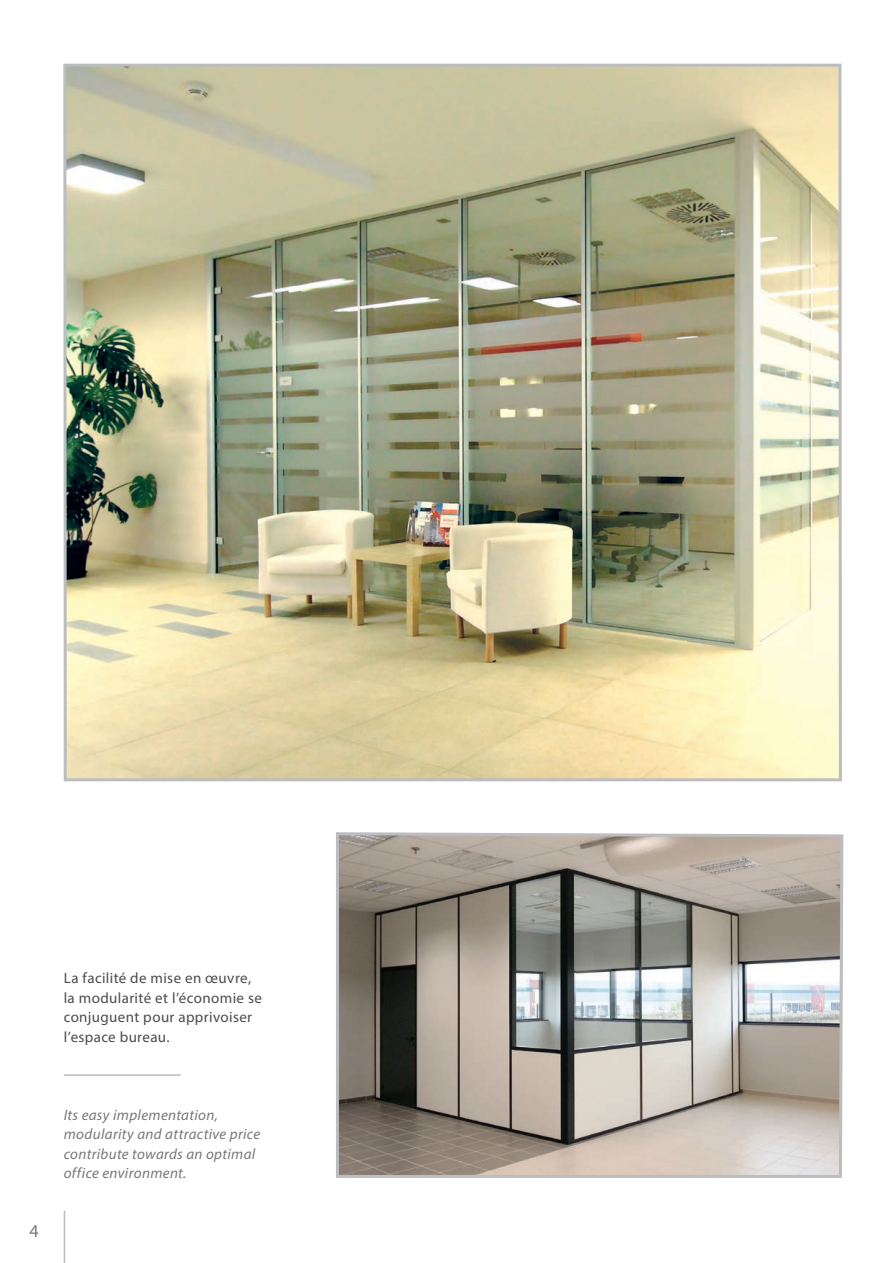
<style>
.page{position:relative;width:893px;height:1263px;background:#fff}
.page>*{position:absolute;margin:0;border:0;box-sizing:border-box;transform-origin:0 0}
.t1{font:18px "Myriad Pro";color:#76787b}
.t2{font:italic 15px/19.5px "Myriad Pro";letter-spacing:.025em;color:#76787b}
.t3{font:15px/19.5px "Myriad Pro";letter-spacing:.025em;color:#4b4c4d}
</style>
<div class="page">
<hr style="left:64px;top:1211px;width:1px;height:52px;background:#bcbdc0">
<hr style="left:64px;top:1074px;width:117px;height:2px;background:#bcbdc0">
<img style="left:67px;top:68px;width:771px;height:709px">
<div style="left:63px;top:64px;width:779px;height:717px;border:3px solid #bcbdc0"></div>
<svg style="left:336px;top:832px;width:508px;height:346px;background:#a39d95"></svg>
<p class="t1" style="left:29px;top:1220px;width:11px">4</p>
<p class="t3" style="left:64px;top:968px;width:200px">La facilité de mise en œuvre, la modularité et l’économie se conjuguent pour apprivoiser l’espace bureau.</p>
<p class="t2" style="left:64px;top:1105px;width:198px">Its easy implementation, modularity and attractive price contribute towards an optimal office environment.</p>
</div>
